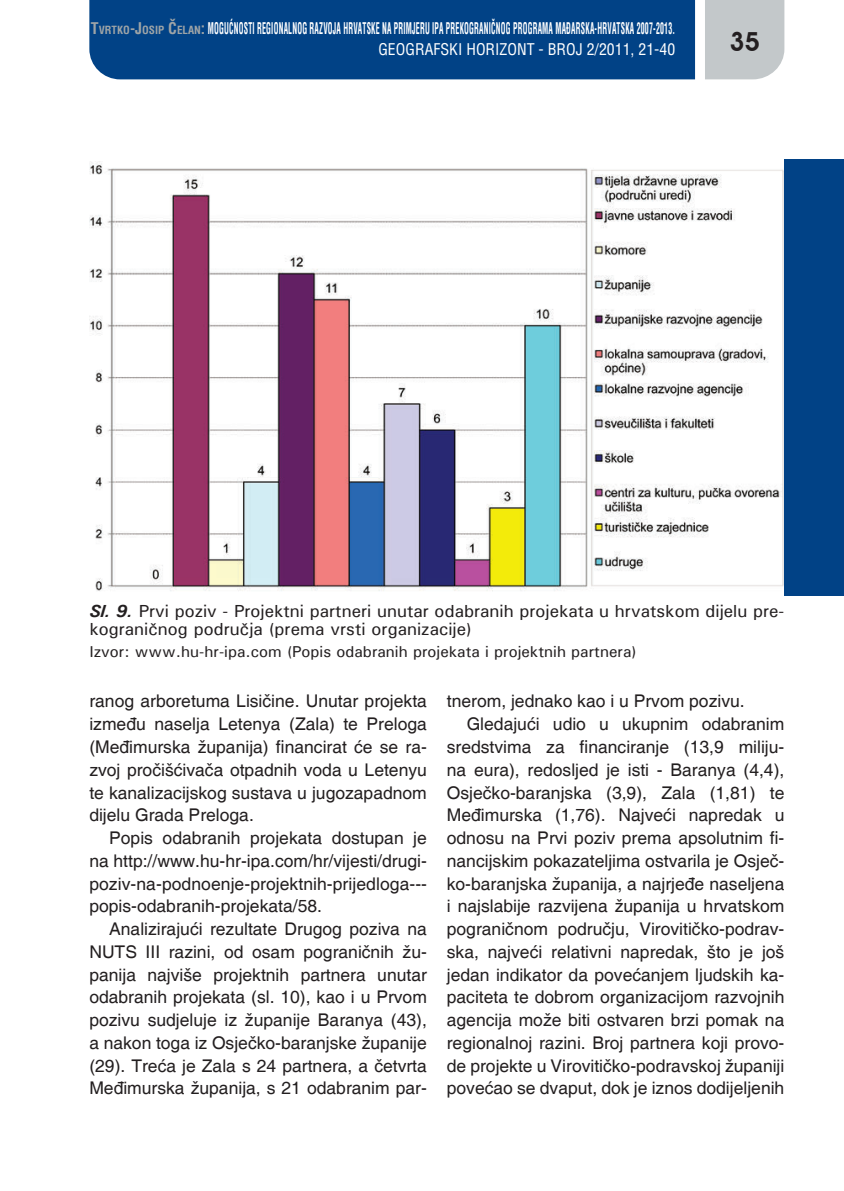
<style>
.page{position:relative;width:844px;height:1191px;background:#fff}
.page>*{position:absolute;margin:0;border:0;box-sizing:border-box;transform-origin:0 0}
.t1{font:600 26.25px "Avant Garde IT Cby BT";color:#231f20}
.Standard__Web{font:17.5px/22.8px "Helvetica";color:#231f20;text-align:justify}
.t2{font:500 17.5px/17.5px "Univers";color:#231f20}
.t3{font:700 condensed 15.75px "Helvetica";letter-spacing:.025em;color:#fff;scale:.5 1}
.t4{font:500 15.75px "Univers";color:#231f20}
.t5{font:condensed 15.75px "Helvetica";color:#fff}
.s1{color:#9ea4a7}
.s2{font-size:11.03px;color:#9ea4a7}
.s3{font-weight:700;font-style:italic}
</style>
<div class="page">
<div style="left:705px;top:0;width:79px;height:79px;background:#c3c8ca"></div>
<div style="left:89px;top:0;width:605px;height:79px;background:#014286"></div>
<img style="left:89px;top:161px;width:695px;height:430px">
<div style="left:784px;top:159px;width:59px;height:436px;background:#014286"></div>
<p class="t3" style="left:91px;top:18px;width:1169px"><span class="s1">T</span><span class="s2">VRTKO</span><span class="s1">-J</span><span class="s2">OSIP</span> <span class="s1">Č</span><span class="s2">ELAN</span><span class="s1">:</span> MOGUĆNOSTI REGIONALNOG RAZVOJA HRVATSKE NA PRIMJERU IPA PREKOGRANIČNOG PROGRAMA MAĐARSKA-HRVATSKA 2007-2013.</p>
<p class="t5" style="left:378px;top:39px;width:298px">GEOGRAFSKI HORIZONT - BROJ 2/2011, 21-40</p>
<h1 class="t1" style="left:729px;top:26px;width:32px">35</h1>
<p class="t2" style="left:89px;top:602px;width:696px"><span class="s3">Sl. 9.</span> Prvi poziv - Projektni partneri unutar odabranih projekata u hrvatskom dijelu pre&shy;kograničnog područja (prema vrsti organizacije)</p>
<p class="t4" style="left:89px;top:642px;width:548px">Izvor: www.hu-hr-ipa.com (Popis odabranih projekata i projektnih partnera)</p>
<p class="Standard__Web" style="left:89px;top:690px;width:339px">ranog arboretuma Lisičine. Unutar projekta između naselja Letenya (Zala) te Preloga (Međimurska županija) financirat će se ra&shy;zvoj pročišćivača otpadnih voda u Letenyu te kanalizacijskog sustava u jugozapadnom dijelu Grada Preloga.</p>
<p class="Standard__Web" style="left:89px;top:827px;width:339px;text-indent:20px">Popis odabranih projekata dostupan je na http://www.hu-hr-ipa.com/hr/vijesti/drugi&shy;poziv-na-podnoenje-projektnih-prijedloga--- popis-odabranih-projekata/58.</p>
<p class="Standard__Web" style="left:89px;top:918px;width:339px;text-indent:20px">Analizirajući rezultate Drugog poziva na NUTS III razini, od osam pograničnih žu&shy;panija najviše projektnih partnera unutar odabranih projekata (sl. 10), kao i u Prvom pozivu sudjeluje iz županije Baranya (43), a nakon toga iz Osječko-baranjske županije (29). Treća je Zala s 24 partnera, a četvrta Međimurska županija, s 21 odabranim par-</p>
<p class="Standard__Web" style="left:446px;top:690px;width:299px">tnerom, jednako kao i u Prvom pozivu.</p>
<p class="Standard__Web" style="left:446px;top:713px;width:339px;text-indent:20px">Gledajući udio u ukupnim odabranim sredstvima za financiranje (13,9 miliju&shy;na eura), redosljed je isti - Baranya (4,4), Osječko-baranjska (3,9), Zala (1,81) te Međimurska (1,76). Najveći napredak u odnosu na Prvi poziv prema apsolutnim fi&shy;nancijskim pokazateljima ostvarila je Osječ&shy;ko-baranjska županija, a najrjeđe naseljena i najslabije razvijena županija u hrvatskom pograničnom području, Virovitičko-podrav&shy;ska, najveći relativni napredak, što je još jedan indikator da povećanjem ljudskih ka&shy;paciteta te dobrom organizacijom razvojnih agencija može biti ostvaren brzi pomak na regionalnoj razini. Broj partnera koji provo&shy;de projekte u Virovitičko-podravskoj županiji povećao se dvaput, dok je iznos dodijeljenih</p>
</div>
